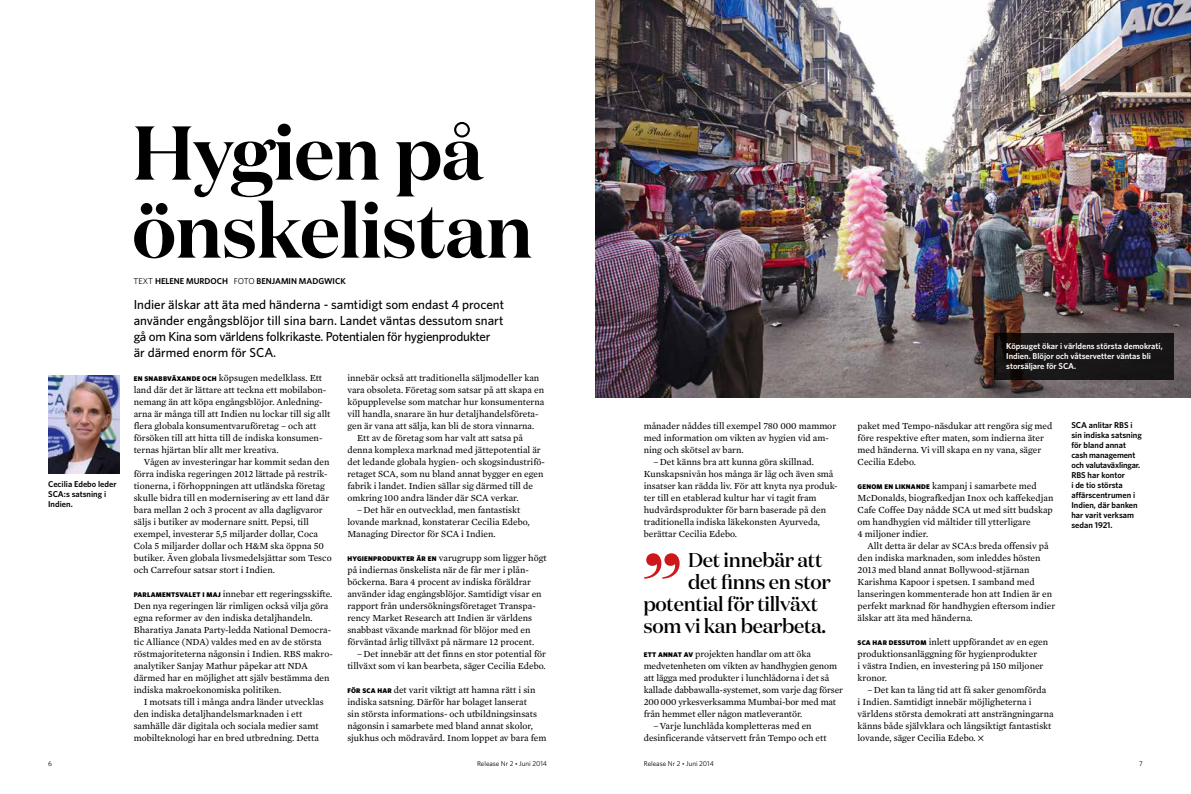
<style>
.page{position:relative;width:1191px;height:794px;background:#fff}
.page>*{position:absolute;margin:0;border:0;box-sizing:border-box;transform-origin:0 0}
.t1{font:600 76px/78px "Domaine Disp";letter-spacing:-.01em;color:#000}
.t2{font:500 20px "Domaine Disp";letter-spacing:-.015em;color:#000}
.t3{font:500 13px/16px "Whitney";color:#000}
.t4{font:9.5px/12px "Mercury Text G2 Roman";color:#000}
.t5{font:600 8.5px/10px "Whitney";color:#000}
.t6{font:600 8.5px/10px "Whitney";color:#fff}
.t7{font:7px "Whitney";color:#000}
.s1{font-weight:400}
.s2{font-family:"Whitney";font-weight:900;font-size:6.8px}
.s3{font-size:6px}
</style>
<div class="page">
<img style="left:595px;top:0;width:596px;height:397px">
<img style="left:48px;top:376px;width:72px;height:98px">
<svg style="left:644px;top:553px;width:35px;height:25px"></svg>
<svg style="left:994px;top:333px;width:179px;height:47px;background:#171414"></svg>
<h1 class="t1" style="left:132px;top:113px;width:402px">Hygien på önskelistan</h1>
<p class="t5" style="left:48px;top:479px;width:70px">Cecilia Edebo leder<br>SCA:s satsning i<br>Indien.</p>
<p class="t5" style="left:134px;top:276px;width:214px"><span class="s1">TEXT</span> HELENE MURDOCH <span class="s1">FOTO</span> BENJAMIN MADGWICK</p>
<h3 class="t3" style="left:134px;top:296px;width:372px">Indier älskar att äta med händerna - samtidigt som endast 4 procent använder engångsblöjor till sina barn. Landet väntas dessutom snart gå om Kina som världens folkrikaste. Potentialen för hygienprodukter är därmed enorm för SCA.</h3>
<p class="t4" style="left:134px;top:372px;width:198px"><span class="s2">EN SNABBVÄXANDE OCH</span> köpsugen medelklass. Ett land där det är lättare att teckna ett mobilabon&shy;nemang än att köpa engångsblöjor. Anledning&shy;arna är många till att Indien nu lockar till sig allt flera globala konsumentvaruföretag – och att försöken till att hitta till de indiska konsumen&shy;ternas hjärtan blir allt mer kreativa.</p>
<p class="t4" style="left:134px;top:456px;width:199px;text-indent:10px">Vågen av investeringar har kommit sedan den förra indiska regeringen 2012 lättade på restrik&shy;tionerna, i förhoppningen att utländska företag skulle bidra till en modernisering av ett land där bara mellan 2 och 3 procent av alla dagligvaror säljs i butiker av modernare snitt. Pepsi, till exempel, investerar 5,5 miljarder dollar, Coca Cola 5 miljarder dollar och H&amp;M ska öppna 50 butiker. Även globala livsmedelsjättar som Tesco och Carrefour satsar stort i Indien.</p>
<p class="t4" style="left:134px;top:588px;width:201px"><span class="s2">PARLAMENTSVALET I MAJ</span> innebar ett regeringsskifte.<br>Den nya regeringen lär rimligen också vilja göra egna reformer av den indiska detaljhandeln.<br>Bharatiya Janata Party-ledda National Democra&shy;tic Alliance (NDA) valdes med en av de största röstmajoriteterna någonsin i Indien. RBS makro&shy;analytiker Sanjay Mathur påpekar att NDA därmed har en möjlighet att själv bestämma den indiska makroekonomiska politiken.</p>
<p class="t4" style="left:134px;top:696px;width:191px;text-indent:10px">I motsats till i många andra länder utvecklas den indiska detaljhandelsmarknaden i ett samhälle där digitala och sociala medier samt mobilteknologi har en bred utbredning. Detta</p>
<p class="t4" style="left:347px;top:372px;width:193px">innebär också att traditionella säljmodeller kan</p>
<p class="t4" style="left:347px;top:384px;width:198px">vara obsoleta. Företag som satsar på att skapa en</p>
<p class="t4" style="left:347px;top:396px;width:198px">köpupplevelse som matchar hur konsumenterna</p>
<p class="t4" style="left:347px;top:408px;width:193px">vill handla, snarare än hur detaljhandelsföreta-</p>
<p class="t4" style="left:347px;top:420px;width:188px">gen är vana att sälja, kan bli de stora vinnarna.</p>
<p class="t4" style="left:357px;top:432px;width:167px">Ett av de företag som har valt att satsa på</p>
<p class="t4" style="left:347px;top:444px;width:195px">denna komplexa marknad med jättepotential är</p>
<p class="t4" style="left:347px;top:456px;width:199px">det ledande globala hygien- och skogsindustrifö-</p>
<p class="t4" style="left:347px;top:468px;width:198px">retaget SCA, som nu bland annat bygger en egen</p>
<p class="t4" style="left:347px;top:480px;width:187px">fabrik i landet. Indien sällar sig därmed till de</p>
<p class="t4" style="left:347px;top:492px;width:173px">omkring 100 andra länder där SCA verkar.</p>
<p class="t4" style="left:357px;top:504px;width:165px">–Det här en outvecklad, men fantastiskt</p>
<p class="t4" style="left:347px;top:516px;width:184px">lovande marknad, konstaterar Cecilia Edebo,</p>
<p class="t4" style="left:347px;top:528px;width:150px">Managing Director för SCA i Indien.</p>
<p class="t4" style="left:347px;top:552px;width:201px"><span class="s2">HYGIENPRODUKTER ÄR EN</span> varugrupp som ligger högt på indiernas önskelista när de får mer i plån&shy;böckerna. Bara 4 procent av indiska föräldrar använder idag engångsblöjor. Samtidigt visar en rapport från undersökningsföretaget Transpa&shy;rency Market Research att Indien är världens snabbast växande marknad för blöjor med en förväntad årlig tillväxt på närmare 12 procent.</p>
<p class="t4" style="left:347px;top:648px;width:200px;text-align:right">–Det innebär att det finns en stor potential för tillväxt som vi kan bearbeta, säger Cecilia Edebo.</p>
<p class="t4" style="left:347px;top:684px;width:201px"><span class="s2">FÖR SCA HAR</span> det varit viktigt att hamna rätt i sin indiska satsning. Därför har bolaget lanserat<br>sin största informations- och utbildningsinsats någonsin i samarbete med bland annat skolor, sjukhus och mödravård. Inom loppet av bara fem</p>
<p class="t6" style="left:1006px;top:341px;width:158px">Köpsuget ökar i världens största demokrati,<br>Indien. Blöjor och våtservetter väntas bli storsäljare för SCA.</p>
<p class="t4" style="left:643px;top:420px;width:194px">månader nåddes till exempel 780 000 mammor</p>
<p class="t4" style="left:643px;top:432px;width:187px">med information om vikten av hygien vid am-</p>
<p class="t4" style="left:643px;top:444px;width:101px">ning och skötsel av barn.</p>
<p class="t4" style="left:653px;top:456px;width:162px">–Det känns bra att kunna göra skillnad.</p>
<p class="t4" style="left:643px;top:468px;width:191px">Kunskapsnivån hos många är låg och även små</p>
<p class="t4" style="left:643px;top:480px;width:195px">insatser kan rädda liv. För att knyta nya produk-</p>
<p class="t4" style="left:643px;top:492px;width:174px">ter till en etablerad kultur har vi tagit fram</p>
<p class="t4" style="left:643px;top:504px;width:184px">hudvårdsprodukter för barn baserade på den</p>
<p class="t4" style="left:643px;top:516px;width:178px">traditionella indiska läkekonsten Ayurveda,</p>
<p class="t4" style="left:643px;top:528px;width:95px">berättar Cecilia Edebo.</p>
<h2 class="t2" style="left:688px;top:548px;width:136px">Det innebär att</h2>
<h2 class="t2" style="left:688px;top:570px;width:144px">det finns en stor</h2>
<h2 class="t2" style="left:643px;top:592px;width:176px">potential för tillväxt</h2>
<h2 class="t2" style="left:643px;top:614px;width:184px">som vi kan bearbeta.</h2>
<p class="t4" style="left:643px;top:648px;width:169px"><span class="s2">ETT ANNAT AV</span> projekten handlar om att öka</p>
<p class="t4" style="left:643px;top:660px;width:195px">medvetenheten om vikten av handhygien genom</p>
<p class="t4" style="left:643px;top:672px;width:187px">att lägga med produkter i lunchlådorna i det så</p>
<p class="t4" style="left:643px;top:684px;width:201px">kallade dabbawalla-systemet, som varje dag förser</p>
<p class="t4" style="left:643px;top:696px;width:194px">200000 yrkesverksamma Mumbai-bor med mat</p>
<p class="t4" style="left:643px;top:708px;width:160px">från hemmet eller någon matleverantör.</p>
<p class="t4" style="left:653px;top:720px;width:160px">–Varje lunchlåda kompletteras med en</p>
<p class="t4" style="left:643px;top:732px;width:184px">desinficerande våtservett från Tempo och ett</p>
<p class="t4" style="left:857px;top:420px;width:196px">paket med Tempo-näsdukar att rengöra sig med före respektive efter maten, som indierna äter med händerna. Vi vill skapa en ny vana, säger Cecilia Edebo.</p>
<p class="t4" style="left:857px;top:480px;width:197px"><span class="s2">GENOM EN LIKNANDE</span> kampanj i samarbete med McDonalds, biografkedjan Inox och kaffekedjan Cafe Coffee Day nådde SCA ut med sitt budskap om handhygien vid måltider till ytterligare<br>4 miljoner indier.</p>
<p class="t4" style="left:857px;top:540px;width:199px;text-indent:10px">Allt detta är delar av SCA:s breda offensiv på den indiska marknaden, som inleddes hösten 2013 med bland annat Bollywood-stjärnan Karishma Kapoor i spetsen. I samband med lanseringen kommenterade hon att Indien är en perfekt marknad för handhygien eftersom indier älskar att äta med händerna.</p>
<p class="t4" style="left:857px;top:636px;width:192px"><span class="s2">SCA HAR DESSUTOM</span> inlett uppförandet av en egen produktionsanläggning för hygienprodukter<br>i västra Indien, en investering på 150 miljoner kronor.</p>
<p class="t4" style="left:857px;top:684px;width:198px;text-indent:10px">–Det kan ta lång tid att få saker genomförda<br>i Indien. Samtidigt innebär möjligheterna i världens största demokrati att ansträngningarna känns både självklara och långsiktigt fantastiskt lovande, säger Cecilia Edebo. ✕</p>
<p class="t5" style="left:1071px;top:420px;width:72px">SCA anlitar RBS i sin indiska satsning för bland annat cash management och valutaväxlingar.<br>RBS har kontor<br>i de tio största affärscentrumen i<br>Indien, där banken har varit verksam sedan 1921.</p>
<p class="t7" style="left:48px;top:759px;width:5px">6</p>
<p class="t7" style="left:477px;top:759px;width:71px">Release Nr 2 <span class="s3">•</span> Juni 2014</p>
<p class="t7" style="left:644px;top:759px;width:71px">Release Nr 2 <span class="s3">•</span> Juni 2014</p>
<p class="t7" style="left:1139px;top:759px;width:5px">7</p>
</div>
